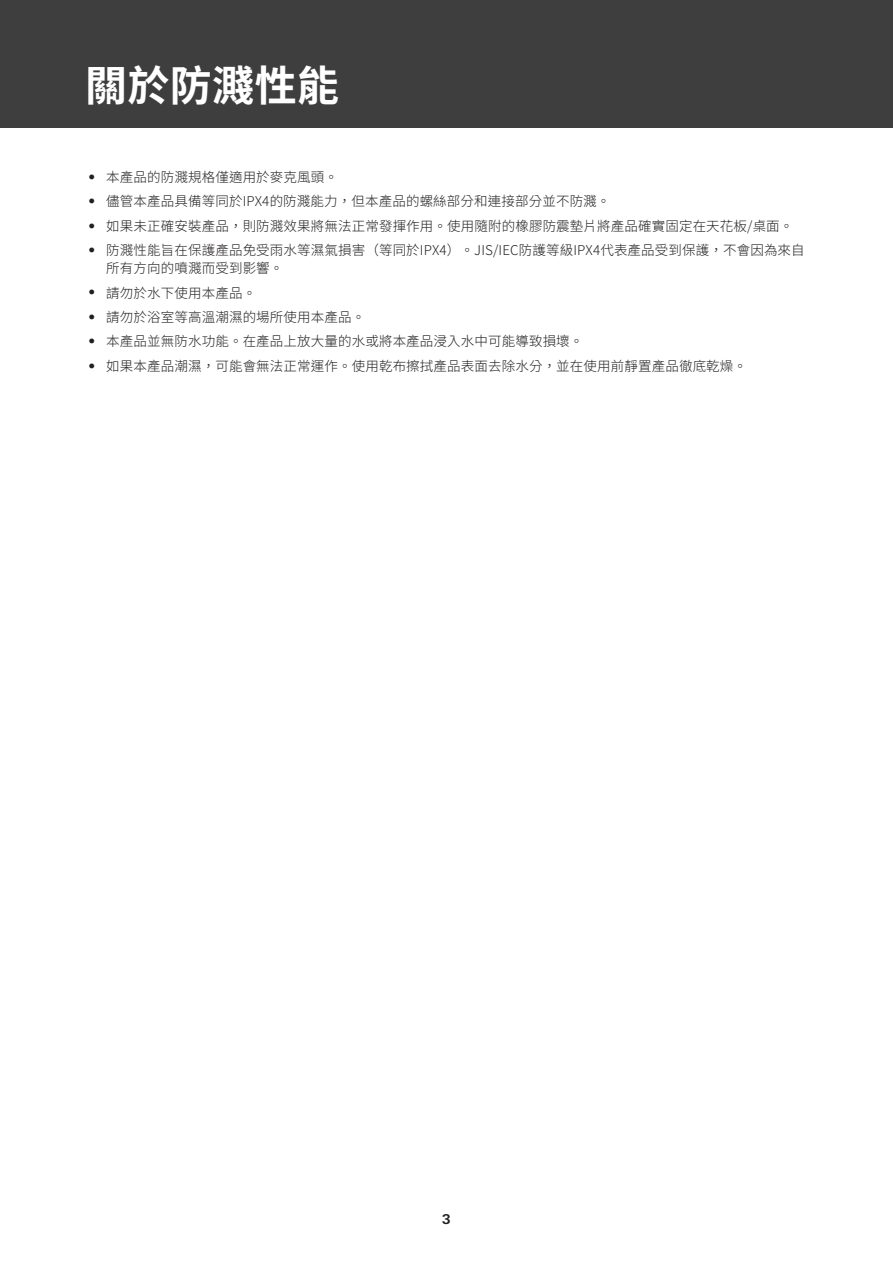
<style>
.page{position:relative;width:893px;height:1263px;background:#fff}
.page>*{position:absolute;margin:0;border:0;box-sizing:border-box;transform-origin:0 0}
.t1{font:700 42px "Source Han Sans TW";letter-spacing:.01em;color:#fff}
.t2{font:300 13.5px/18px "Source Han Sans TW";letter-spacing:.01em;color:#231f20}
.t3{font:700 13.5px "Univers Next Pro";color:#231f20}
</style>
<div class="page">
<div style="left:0;top:0;width:893px;height:128px;background:#3e3e3f"></div>
<h1 class="t1" style="left:85px;top:62px;width:256px">關於防濺性能</h1>
<p class="t2" style="left:89px;top:168px;width:250px"><sup>●</sup> 本產品的防濺規格僅適用於麥克風頭。</p>
<p class="t2" style="left:89px;top:193px;width:523px"><sup>●</sup> 儘管本產品具備等同於IPX4的防濺能力，但本產品的螺絲部分和連接部分並不防濺。</p>
<p class="t2" style="left:89px;top:217px;width:706px"><sup>●</sup> 如果未正確安裝產品，則防濺效果將無法正常發揮作用。使用隨附的橡膠防震墊片將產品確實固定在天花板/桌面。</p>
<p class="t2" style="left:106px;top:241px;width:700px;text-indent:-17px"><sup>●</sup> 防濺性能旨在保護產品免受雨水等濕氣損害（等同於IPX4）。JIS/IEC防護等級IPX4代表產品受到保護，不會因為來自所有方向的噴濺而受到影響。</p>
<p class="t2" style="left:89px;top:284px;width:168px"><sup>●</sup> 請勿於水下使用本產品。</p>
<p class="t2" style="left:89px;top:308px;width:277px"><sup>●</sup> 請勿於浴室等高溫潮濕的場所使用本產品。</p>
<p class="t2" style="left:89px;top:333px;width:496px"><sup>●</sup> 本產品並無防水功能。在產品上放大量的水或將本產品浸入水中可能導致損壞。</p>
<p class="t2" style="left:89px;top:357px;width:659px"><sup>●</sup> 如果本產品潮濕，可能會無法正常運作。使用乾布擦拭產品表面去除水分，並在使用前靜置產品徹底乾燥。</p>
<p class="t3" style="left:442px;top:1211px;width:10px">3</p>
</div>
